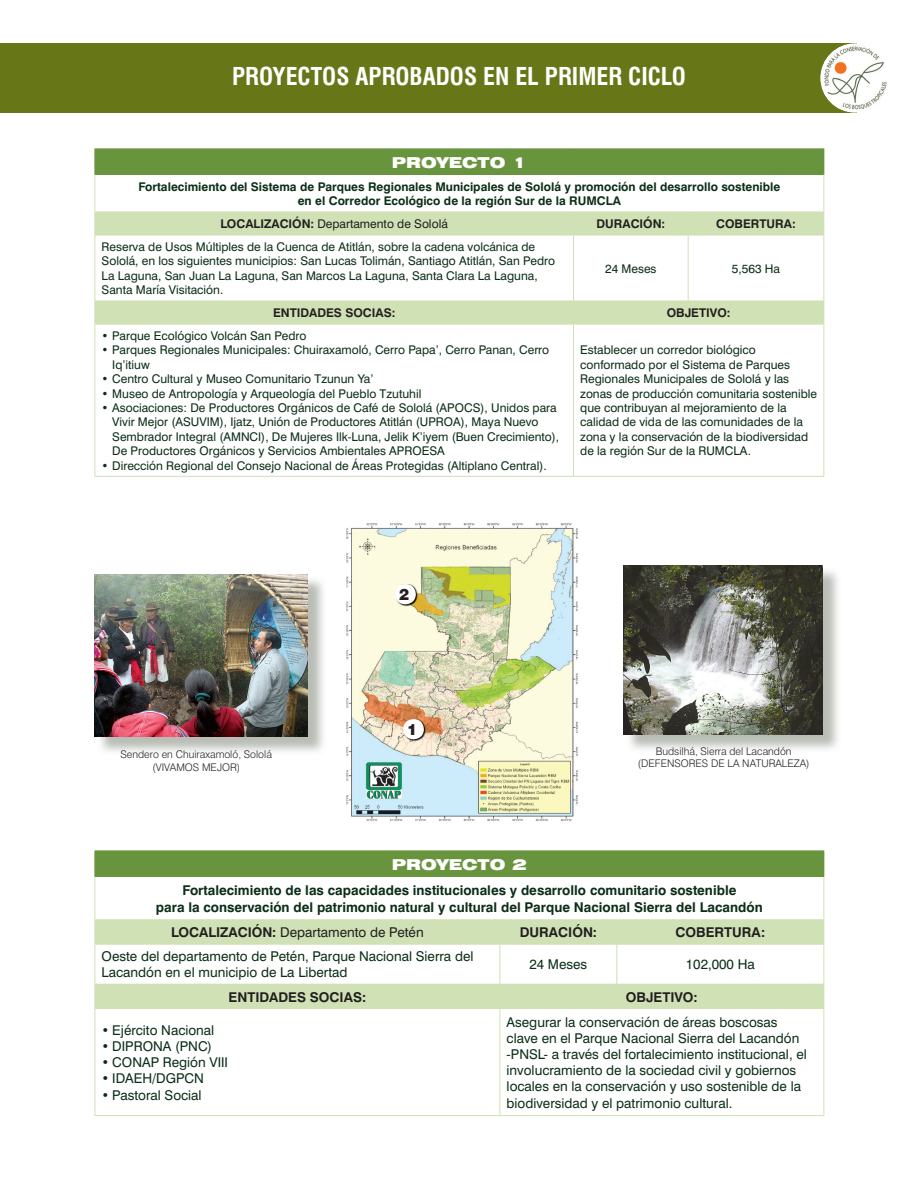
<style>
.page{position:relative;width:918px;height:1188px;background:#fff}
.page>*{position:absolute;margin:0;border:0;box-sizing:border-box;transform-origin:0 0}
.t1{font:700 condensed 24px "Swiss 721 BT";color:#fff}
.t2{font:900 15.45px "Swiss 721 BT";color:#231f20}
.t3{font:900 expanded 15px "Swiss 721 BT";color:#fff}
.t4{font:13.5px/16.2px "Swiss 721 BT";color:#0b2e16}
.t5{font:700 13.5px/16.2px "Swiss 721 BT";color:#0b2e16;text-align:center}
.t6{font:700 13.5px "Swiss 721 BT";color:#231f20}
.t7{font:13.5px "Swiss 721 BT";color:#231f20}
.t8{font:12px/14.4px "Swiss 721 BT";color:#0b2e16}
.t9{font:700 12px/14.4px "Swiss 721 BT";color:#0b2e16;text-align:center}
.t10{font:700 12px "Swiss 721 BT";color:#231f20}
.t11{font:12px "Swiss 721 BT";color:#231f20}
.t12{font:300 10.5px/12.6px "Swiss 721 BT";color:#231f20;text-align:center}
.s1{font-weight:700}
</style>
<div class="page">
<div style="left:0;top:43px;width:856px;height:69px;background:#677717"></div>
<img style="left:820px;top:43px;width:70px;height:70px;border-radius:50%">
<div style="left:95px;top:149px;width:729px;height:25px;background:#69943e"></div>
<svg style="left:95px;top:213px;width:729px;height:111px"></svg>
<hr style="left:94px;top:148px;width:479px;height:1px;background:#69943e">
<svg style="left:94px;top:149px;width:1px;height:25px"></svg>
<hr style="left:573px;top:148px;width:251px;height:1px;background:#69943e">
<svg style="left:824px;top:149px;width:1px;height:25px"></svg>
<hr style="left:94px;top:174px;width:730px;height:1px;background:#69943e">
<hr style="left:94px;top:175px;width:1px;height:37px;background:#cfe1b5">
<hr style="left:824px;top:175px;width:1px;height:37px;background:#cfe1b5">
<hr style="left:94px;top:212px;width:479px;height:1px;background:#cfe1b5">
<svg style="left:94px;top:212px;width:1px;height:23px"></svg>
<hr style="left:573px;top:212px;width:115px;height:1px;background:#cfe1b5">
<svg style="left:573px;top:213px;width:1px;height:22px"></svg>
<hr style="left:688px;top:212px;width:136px;height:1px;background:#cfe1b5">
<svg style="left:688px;top:213px;width:1px;height:22px"></svg>
<svg style="left:824px;top:212px;width:1px;height:23px"></svg>
<hr style="left:94px;top:235px;width:479px;height:1px;background:#cfe1b5">
<hr style="left:94px;top:235px;width:1px;height:66px;background:#cfe1b5">
<hr style="left:573px;top:235px;width:115px;height:1px;background:#cfe1b5">
<hr style="left:573px;top:235px;width:1px;height:66px;background:#cfe1b5">
<hr style="left:688px;top:235px;width:136px;height:1px;background:#cfe1b5">
<hr style="left:688px;top:235px;width:1px;height:66px;background:#cfe1b5">
<hr style="left:824px;top:235px;width:1px;height:66px;background:#cfe1b5">
<hr style="left:94px;top:301px;width:479px;height:1px;background:#cfe1b5">
<svg style="left:94px;top:301px;width:1px;height:23px"></svg>
<hr style="left:573px;top:301px;width:115px;height:1px;background:#cfe1b5">
<svg style="left:573px;top:302px;width:1px;height:22px"></svg>
<hr style="left:688px;top:301px;width:136px;height:1px;background:#cfe1b5">
<svg style="left:824px;top:301px;width:1px;height:23px"></svg>
<hr style="left:94px;top:324px;width:479px;height:1px;background:#cfe1b5">
<hr style="left:94px;top:324px;width:1px;height:152px;background:#cfe1b5">
<hr style="left:573px;top:324px;width:115px;height:1px;background:#cfe1b5">
<hr style="left:573px;top:324px;width:1px;height:152px;background:#cfe1b5">
<hr style="left:688px;top:324px;width:136px;height:1px;background:#cfe1b5">
<hr style="left:824px;top:324px;width:1px;height:152px;background:#cfe1b5">
<hr style="left:94px;top:476px;width:730px;height:1px;background:#cfe1b5">
<div style="left:95px;top:851px;width:729px;height:25px;background:#69943e"></div>
<svg style="left:95px;top:920px;width:729px;height:88px;fill:#cfe1b5"></svg>
<hr style="left:94px;top:877px;width:1px;height:42px;background:#cfe1b5">
<hr style="left:824px;top:877px;width:1px;height:42px;background:#cfe1b5">
<hr style="left:94px;top:919px;width:406px;height:1px;background:#cfe1b5">
<svg style="left:94px;top:920px;width:1px;height:24px"></svg>
<hr style="left:500px;top:919px;width:117px;height:1px;background:#cfe1b5">
<svg style="left:500px;top:920px;width:1px;height:24px"></svg>
<hr style="left:617px;top:919px;width:207px;height:1px;background:#cfe1b5">
<svg style="left:616px;top:920px;width:1px;height:24px"></svg>
<svg style="left:824px;top:920px;width:1px;height:24px"></svg>
<hr style="left:95px;top:944px;width:405px;height:1px;background:#cfe1b5">
<hr style="left:95px;top:945px;width:1px;height:39px;background:#cfe1b5">
<hr style="left:500px;top:944px;width:117px;height:1px;background:#cfe1b5">
<hr style="left:500px;top:945px;width:1px;height:39px;background:#cfe1b5">
<hr style="left:617px;top:944px;width:207px;height:1px;background:#cfe1b5">
<hr style="left:616px;top:945px;width:1px;height:39px;background:#cfe1b5">
<hr style="left:824px;top:945px;width:1px;height:39px;background:#cfe1b5">
<hr style="left:95px;top:984px;width:405px;height:1px;background:#cfe1b5">
<svg style="left:95px;top:985px;width:1px;height:23px"></svg>
<hr style="left:500px;top:984px;width:117px;height:1px;background:#cfe1b5">
<svg style="left:500px;top:985px;width:1px;height:23px"></svg>
<hr style="left:617px;top:984px;width:207px;height:1px;background:#cfe1b5">
<svg style="left:824px;top:985px;width:1px;height:23px"></svg>
<hr style="left:95px;top:1008px;width:405px;height:1px;background:#cfe1b5">
<hr style="left:95px;top:1009px;width:1px;height:106px;background:#cfe1b5">
<hr style="left:500px;top:1008px;width:117px;height:1px;background:#cfe1b5">
<hr style="left:500px;top:1009px;width:1px;height:106px;background:#cfe1b5">
<hr style="left:617px;top:1008px;width:207px;height:1px;background:#cfe1b5">
<hr style="left:824px;top:1009px;width:1px;height:106px;background:#cfe1b5">
<hr style="left:95px;top:1115px;width:729px;height:1px;background:#cfe1b5">
<hr style="left:94px;top:850px;width:406px;height:1px;background:#69943e">
<svg style="left:94px;top:851px;width:1px;height:25px"></svg>
<hr style="left:500px;top:850px;width:324px;height:1px;background:#69943e">
<svg style="left:824px;top:851px;width:1px;height:25px"></svg>
<hr style="left:95px;top:876px;width:729px;height:1px;background:#69943e">
<img style="left:97px;top:580px;width:227px;height:172px">
<img style="left:95px;top:574px;width:213px;height:162px">
<img style="left:626px;top:567px;width:212px;height:182px">
<img style="left:624px;top:565px;width:198px;height:169px">
<img style="left:346px;top:523px;width:232px;height:298px">
<img style="left:403px;top:719px;width:44px;height:26px">
<div style="left:403px;top:719px;width:21px;height:20px;background:#fff;border-radius:50%"></div>
<img style="left:395px;top:584px;width:43px;height:26px">
<div style="left:395px;top:584px;width:21px;height:20px;background:#fff;border-radius:50%"></div>
<h1 class="t1" style="left:232px;top:66px;width:455px">PROYECTOS APROBADOS EN EL PRIMER CICLO</h1>
<p class="t3" style="left:392px;top:156px;width:137px">PROYECTO 1</p>
<p class="t9" style="left:138px;top:180px;width:644px">Fortalecimiento del Sistema de Parques Regionales Municipales de Sololá y promoción del desarrollo sostenible en el Corredor Ecológico de la región Sur de la RUMCLA</p>
<p class="t11" style="left:220px;top:219px;width:229px"><span class="s1">LOCALIZACIÓN:</span> Departamento de Sololá</p>
<p class="t10" style="left:597px;top:219px;width:70px">DURACIÓN:</p>
<p class="t10" style="left:716px;top:219px;width:81px">COBERTURA:</p>
<p class="t8" style="left:102px;top:241px;width:455px">Reserva de Usos Múltiples de la Cuenca de Atitlán, sobre la cadena volcánica de Sololá, en los siguientes municipios: San Lucas Tolimán, Santiago Atitlán, San Pedro La Laguna, San Juan La Laguna, San Marcos La Laguna, Santa Clara La Laguna, Santa María Visitación.</p>
<p class="t8" style="left:605px;top:262px;width:53px">24 Meses</p>
<p class="t8" style="left:732px;top:262px;width:50px">5,563 Ha</p>
<p class="t10" style="left:273px;top:308px;width:124px">ENTIDADES SOCIAS:</p>
<p class="t10" style="left:667px;top:308px;width:65px">OBJETIVO:</p>
<p class="t8" style="left:102px;top:330px;width:206px">• Parque Ecológico Volcán San Pedro</p>
<p class="t8" style="left:112px;top:344px;width:439px;text-indent:-11px">• Parques Regionales Municipales: Chuiraxamoló, Cerro Papa’, Cerro Panan, Cerro<br>Iq’itiuw</p>
<p class="t8" style="left:102px;top:373px;width:273px">• Centro Cultural y Museo Comunitario Tzunun Ya’</p>
<p class="t8" style="left:102px;top:387px;width:321px">• Museo de Antropología y Arqueología del Pueblo Tzutuhil</p>
<p class="t8" style="left:112px;top:402px;width:448px;text-indent:-11px">• Asociaciones: De Productores Orgánicos de Café de Sololá (APOCS), Unidos para Vivir Mejor (ASUVIM), Ijatz, Unión de Productores Atitlán (UPROA), Maya Nuevo Sembrador Integral (AMNCI), De Mujeres Ilk-Luna, Jelik K’iyem (Buen Crecimiento), De Productores Orgánicos y Servicios Ambientales APROESA</p>
<p class="t8" style="left:102px;top:459px;width:447px">• Dirección Regional del Consejo Nacional de Áreas Protegidas (Altiplano Central).</p>
<p class="t8" style="left:580px;top:344px;width:238px">Establecer un corredor biológico conformado por el Sistema de Parques Regionales Municipales de Sololá y las zonas de producción comunitaria sostenible que contribuyan al mejoramiento de la calidad de vida de las comunidades de la zona y la conservación de la biodiversidad de la región Sur de la RUMCLA.</p>
<p class="t2" style="left:399px;top:588px;width:12px">2</p>
<p class="t2" style="left:407px;top:723px;width:12px">1</p>
<p class="t12" style="left:121px;top:749px;width:153px">Sendero en Chuiraxamoló, Sololá (VIVAMOS MEJOR)</p>
<p class="t12" style="left:638px;top:746px;width:173px">Budsilhá, Sierra del Lacandón (DEFENSORES DE LA NATURALEZA)</p>
<p class="t3" style="left:392px;top:858px;width:137px">PROYECTO 2</p>
<p class="t5" style="left:156px;top:884px;width:608px">Fortalecimiento de las capacidades institucionales y desarrollo comunitario sostenible<br>para la conservación del patrimonio natural y cultural del Parque Nacional Sierra del Lacandón</p>
<p class="t7" style="left:171px;top:927px;width:254px"><span class="s1">LOCALIZACIÓN:</span> Departamento de Petén</p>
<p class="t6" style="left:520px;top:927px;width:79px">DURACIÓN:</p>
<p class="t6" style="left:676px;top:927px;width:91px">COBERTURA:</p>
<p class="t4" style="left:102px;top:949px;width:373px">Oeste del departamento de Petén, Parque Nacional Sierra del<br>Lacandón en el municipio de La Libertad</p>
<p class="t4" style="left:529px;top:958px;width:59px">24 Meses</p>
<p class="t4" style="left:686px;top:958px;width:70px">102,000 Ha</p>
<p class="t6" style="left:229px;top:992px;width:139px">ENTIDADES SOCIAS:</p>
<p class="t6" style="left:626px;top:992px;width:73px">OBJETIVO:</p>
<p class="t4" style="left:102px;top:1023px;width:114px">• Ejército Nacional</p>
<p class="t4" style="left:102px;top:1039px;width:112px">• DIPRONA (PNC)</p>
<p class="t4" style="left:102px;top:1055px;width:128px">• CONAP Región VIII</p>
<p class="t4" style="left:102px;top:1072px;width:104px">• IDAEH/DGPCN</p>
<p class="t4" style="left:102px;top:1088px;width:102px">• Pastoral Social</p>
<p class="t4" style="left:507px;top:1015px;width:302px">Asegurar la conservación de áreas boscosas clave en el Parque Nacional Sierra del Lacandón -PNSL- a través del fortalecimiento institucional, el involucramiento de la sociedad civil y gobiernos locales en la conservación y uso sostenible de la biodiversidad y el patrimonio cultural.</p>
</div>
